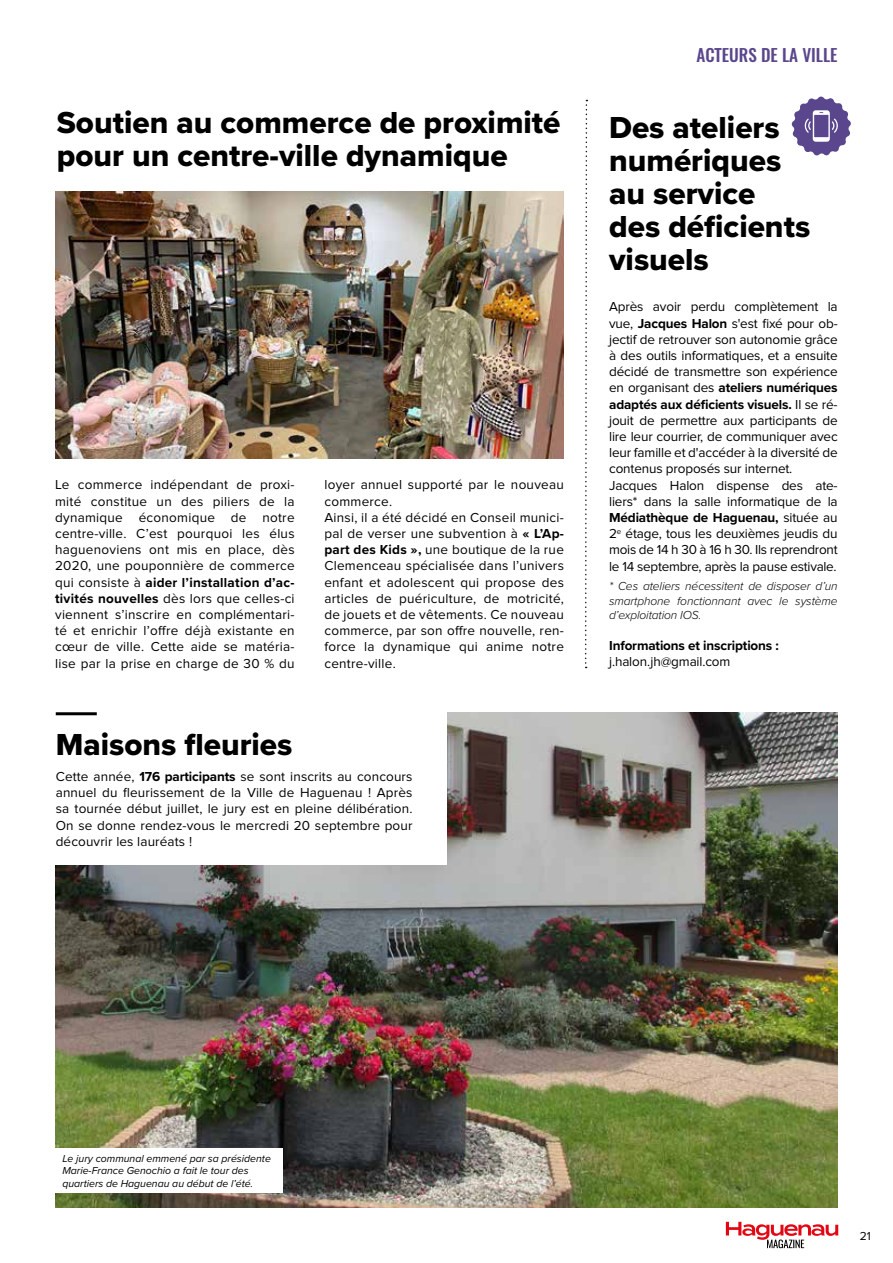
<style>
.page{position:relative;width:893px;height:1263px;background:#fff}
.page>*{position:absolute;margin:0;border:0;box-sizing:border-box;transform-origin:0 0}
.t1{font:31.5px/33px "Proxima Nova Extrabld";color:#000}
.t2{font:500 17.25px "Oswald";color:#5a468c}
.t3{font:13.5px/16.2px "Proxima Nova";letter-spacing:-.01em;color:#000;text-align:justify}
.t4{font:13.5px/16.2px "Proxima Nova";letter-spacing:.02em;color:#000}
.t5{font:700 13.5px "Proxima Nova";letter-spacing:-.01em;color:#000}
.t6{font:italic 300 12px/14.4px "Proxima Nova";letter-spacing:-.01em;color:#000;text-align:justify}
.t7{font:12px "Proxima Nova";color:#000}
.t8{font:italic 10.5px/12.6px "Proxima Nova";color:#000}
.s1{font-weight:700}
</style>
<div class="page">
<img style="left:55px;top:712px;width:783px;height:496px">
<svg style="left:726px;top:1222px;width:112px;height:26px"></svg>
<svg style="left:585px;top:100px;width:3px;height:568px"></svg>
<img style="left:55px;top:191px;width:509px;height:268px">
<div style="left:24px;top:1148px;width:259px;height:44px;background:#fff"></div>
<div style="left:51px;top:702px;width:396px;height:162px;background:#fff"></div>
<hr style="left:56px;top:712px;width:41px;height:3px;background:#000">
<svg style="left:791px;top:96px;width:60px;height:60px"></svg>
<h1 class="t1" style="left:57px;top:105px;width:505px">Soutien au commerce de proximité pour un centre-ville dynamique</h1>
<p class="t3" style="left:55px;top:477px;width:241px">Le commerce indépendant de proxi&shy;mité constitue un des piliers de la dynamique économique de notre centre-ville. C’est pourquoi les élus haguenoviens ont mis en place, dès 2020, une pouponnière de commerce qui consiste à <span class="s1">aider l’installation d’ac&shy;tivités nouvelles</span> dès lors que celles-ci viennent s’inscrire en complémentari&shy;té et enrichir l’offre déjà existante en cœur de ville. Cette aide se matéria&shy;lise par la prise en charge de 30 % du</p>
<p class="t4" style="left:324px;top:477px;width:241px">loyer annuel supporté par le nouveau commerce.<br>Ainsi, il a été décidé en Conseil munici&shy;pal de verser une subvention à <span class="s1">« L’Ap&shy;part des Kids »,</span> une boutique de la rue Clemenceau spécialisée dans l’univers enfant et adolescent qui propose des articles de puériculture, de motricité, de jouets et de vêtements. Ce nouveau commerce, par son offre nouvelle, ren&shy;force la dynamique qui anime notre centre-ville.</p>
<h1 class="t1" style="left:56px;top:728px;width:238px">Maisons fleuries</h1>
<p class="t3" style="left:56px;top:768px;width:358px">Cette année, <span class="s1">176 participants</span> se sont inscrits au concours annuel du fleurissement de la Ville de Haguenau ! Après sa tournée début juillet, le jury est en pleine délibération.<br>On se donne rendez-vous le mercredi 20 septembre pour découvrir les lauréats !</p>
<p class="t2" style="left:696px;top:43px;width:143px">ACTEURS DE LA VILLE</p>
<h1 class="t1" style="left:609px;top:110px;width:203px">Des ateliers numériques au service des déficients visuels</h1>
<p class="t3" style="left:609px;top:299px;width:230px;text-align:left">Après avoir perdu complètement la vue, <span class="s1">Jacques Halon</span> s'est fixé pour ob&shy;jectif de retrouver son autonomie grâce à des outils informatiques, et a ensuite décidé de transmettre son expérience en organisant des <span class="s1">ateliers numériques adaptés aux déficients visuels.</span> Il se ré&shy;jouit de permettre aux participants de lire leur courrier, de communiquer avec leur famille et d'accéder à la diversité de contenus proposés sur internet.<br>Jacques Halon dispense des ate&shy;liers* dans la salle informatique de la <span class="s1">Médiathèque de Haguenau,</span> située au 2<sup>e</sup> étage, tous les deuxièmes jeudis du mois de 14 h 30 à 16 h 30. Ils reprendront le 14 septembre, après la pause estivale.</p>
<p class="t6" style="left:609px;top:578px;width:230px">* Ces ateliers nécessitent de disposer d’un smartphone fonctionnant avec le système d’exploitation IOS.</p>
<p class="t5" style="left:609px;top:635px;width:171px">Informations et inscriptions :</p>
<p class="t3" style="left:609px;top:653px;width:123px">j.halon.jh@gmail.com</p>
<p class="t8" style="left:62px;top:1151px;width:210px">Le jury communal emmené par sa présidente<br>Marie-France Genochio a fait le tour des quartiers de Haguenau au début de l’été.</p>
<p class="t7" style="left:860px;top:1229px;width:13px">21</p>
</div>
